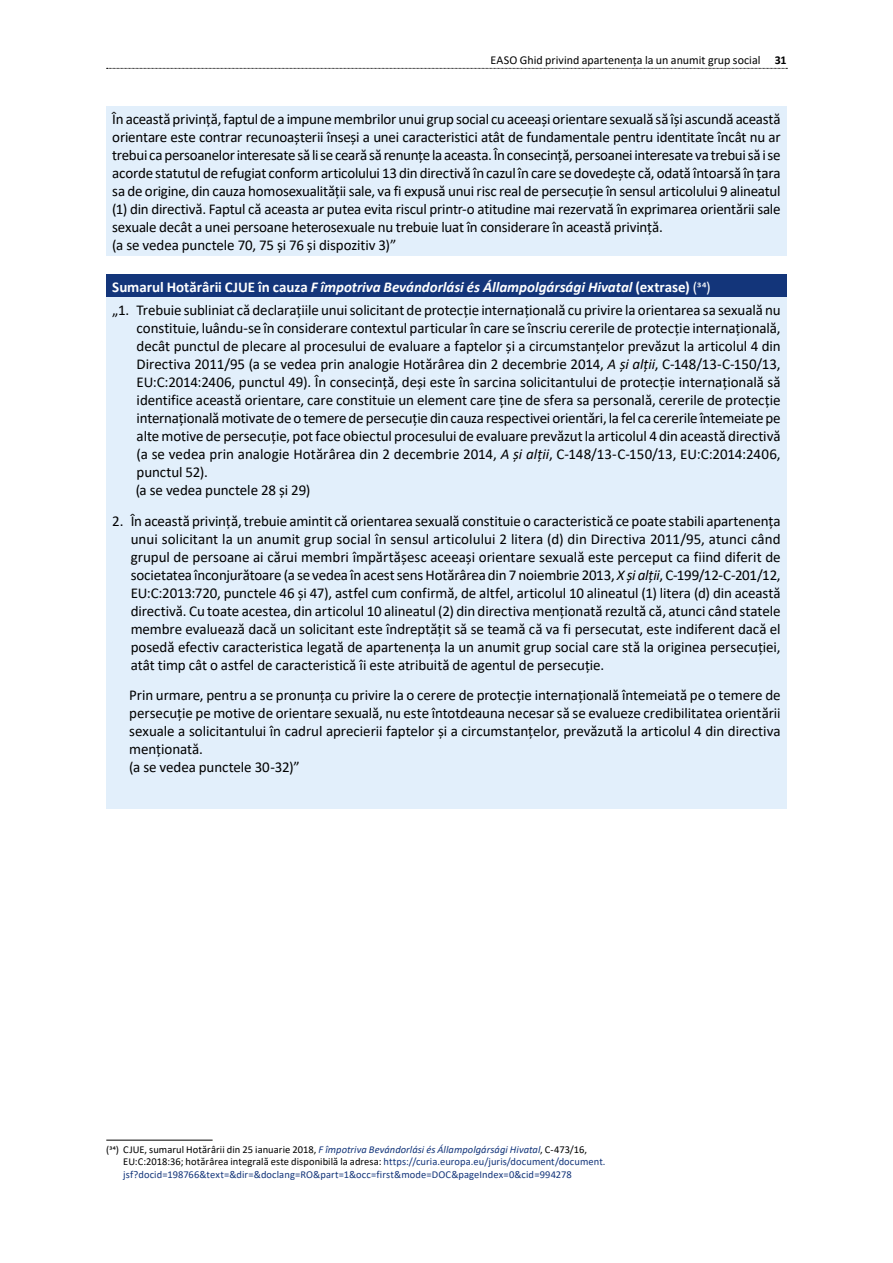
<style>
.page{position:relative;width:893px;height:1263px;background:#fff}
.page>*{position:absolute;margin:0;border:0;box-sizing:border-box;transform-origin:0 0}
.body{font:15px/18px "Calibri";letter-spacing:-.005em;color:#000;text-align:justify}
.body-2{font:italic 700 15px "Calibri";letter-spacing:-.005em;color:#fff}
.t1{font:12px "Calibri";color:#000}
.footnote{font:10.5px/12.6px "Calibri";letter-spacing:.005em;color:#13357a}
.s1{font-weight:700}
.s2{font-style:normal}
.s3{font-weight:400;font-style:normal}
.s4{font-style:italic}
.s5{color:#000}
</style>
<div class="page">
<svg style="left:107px;top:68px;width:680px;height:1px"></svg>
<div style="left:106px;top:106px;width:681px;height:150px;background:#e2effb"></div>
<div style="left:106px;top:274px;width:681px;height:24px;background:#13357a"></div>
<div style="left:106px;top:298px;width:681px;height:511px;background:#e2effb"></div>
<hr style="left:106px;top:1140px;width:107px;height:1px;background:#000">
<p class="t1" style="left:490px;top:51px;width:298px">EASO Ghid privind apartenența la un anumit grup social <span class="s1">31</span></p>
<p class="body" style="left:112px;top:109px;width:670px">În această privință, faptul de a impune membrilor unui grup social cu aceeași orientare sexuală să își ascundă această orientare este contrar recunoașterii înseși a unei caracteristici atât de fundamentale pentru identitate încât nu ar trebui ca persoanelor interesate să li se ceară să renunțe la aceasta. În consecință, persoanei interesate va trebui să i se acorde statutul de refugiat conform articolului 13 din directivă în cazul în care se dovedește că, odată întoarsă în țara sa de origine, din cauza homosexualității sale, va fi expusă unui risc real de persecuție în sensul articolului 9 alineatul (1) din directivă. Faptul că aceasta ar putea evita riscul printr‑o atitudine mai rezervată în exprimarea orientării sale sexuale decât a unei persoane heterosexuale nu trebuie luat în considerare în această privință.</p>
<p class="body" style="left:112px;top:235px;width:286px">(a se vedea punctele 70, 75 și 76 și dispozitiv 3)”</p>
<p class="body-2" style="left:112px;top:276px;width:600px"><span class="s2">Sumarul Hotărârii CJUE în cauza</span> F împotriva Bevándorlási és Állampolgársági Hivatal <span class="s2">(extrase)</span> <span class="s3">(34)</span></p>
<p class="body" style="left:137px;top:300px;width:645px;text-indent:-24px">„1. Trebuie subliniat că declarațiile unui solicitant de protecție internațională cu privire la orientarea sa sexuală nu constituie, luându‑se în considerare contextul particular în care se înscriu cererile de protecție internațională, decât punctul de plecare al procesului de evaluare a faptelor și a circumstanțelor prevăzut la articolul 4 din Directiva 2011/95 (a se vedea prin analogie Hotărârea din 2 decembrie 2014, <span class="s4">A și alții</span>, C‑148/13-C‑150/13, EU:C:2014:2406, punctul 49). În consecință, deși este în sarcina solicitantului de protecție internațională să identifice această orientare, care constituie un element care ține de sfera sa personală, cererile de protecție internațională motivate de o temere de persecuție din cauza respectivei orientări, la fel ca cererile întemeiate pe alte motive de persecuție, pot face obiectul procesului de evaluare prevăzut la articolul 4 din această directivă (a se vedea prin analogie Hotărârea din 2 decembrie 2014, <span class="s4">A și alții</span>, C‑148/13-C‑150/13, EU:C:2014:2406, punctul 52).</p>
<p class="body" style="left:136px;top:480px;width:176px">(a se vedea punctele 28 și 29)</p>
<p class="body" style="left:131px;top:511px;width:651px;text-indent:-18px">2. În această privință, trebuie amintit că orientarea sexuală constituie o caracteristică ce poate stabili apartenența unui solicitant la un anumit grup social în sensul articolului 2 litera (d) din Directiva 2011/95, atunci când grupul de persoane ai cărui membri împărtășesc aceeași orientare sexuală este perceput ca fiind diferit de societatea înconjurătoare (a se vedea în acest sens Hotărârea din 7 noiembrie 2013, <span class="s4">X și alții</span>, C‑199/12-C‑201/12, EU:C:2013:720, punctele 46 și 47), astfel cum confirmă, de altfel, articolul 10 alineatul (1) litera (d) din această directivă. Cu toate acestea, din articolul 10 alineatul (2) din directiva menționată rezultă că, atunci când statele membre evaluează dacă un solicitant este îndreptățit să se teamă că va fi persecutat, este indiferent dacă el posedă efectiv caracteristica legată de apartenența la un anumit grup social care stă la originea persecuției, atât timp cât o astfel de caracteristică îi este atribuită de agentul de persecuție.</p>
<p class="body" style="left:129px;top:686px;width:653px">Prin urmare, pentru a se pronunța cu privire la o cerere de protecție internațională întemeiată pe o temere de persecuție pe motive de orientare sexuală, nu este întotdeauna necesar să se evalueze credibilitatea orientării sexuale a solicitantului în cadrul aprecierii faptelor și a circumstanțelor, prevăzută la articolul 4 din directiva menționată.</p>
<p class="body" style="left:129px;top:758px;width:172px">(a se vedea punctele 30-32)”</p>
<p class="footnote" style="left:123px;top:1143px;width:484px;text-indent:-17px"><span class="s5">(34) CJUE, sumarul Hotărârii din 25 ianuarie 2018,</span> <span class="s4">F împotriva Bevándorlási és Állampolgársági Hivatal</span><span class="s5">, C-473/16,<br>EU:C:2018:36; hotărârea integrală este disponibilă la adresa:</span> https://curia.europa.eu/juris/document/document. jsf?docid=198766&amp;text=&amp;dir=&amp;doclang=RO&amp;part=1&amp;occ=first&amp;mode=DOC&amp;pageIndex=0&amp;cid=994278</p>
</div>
